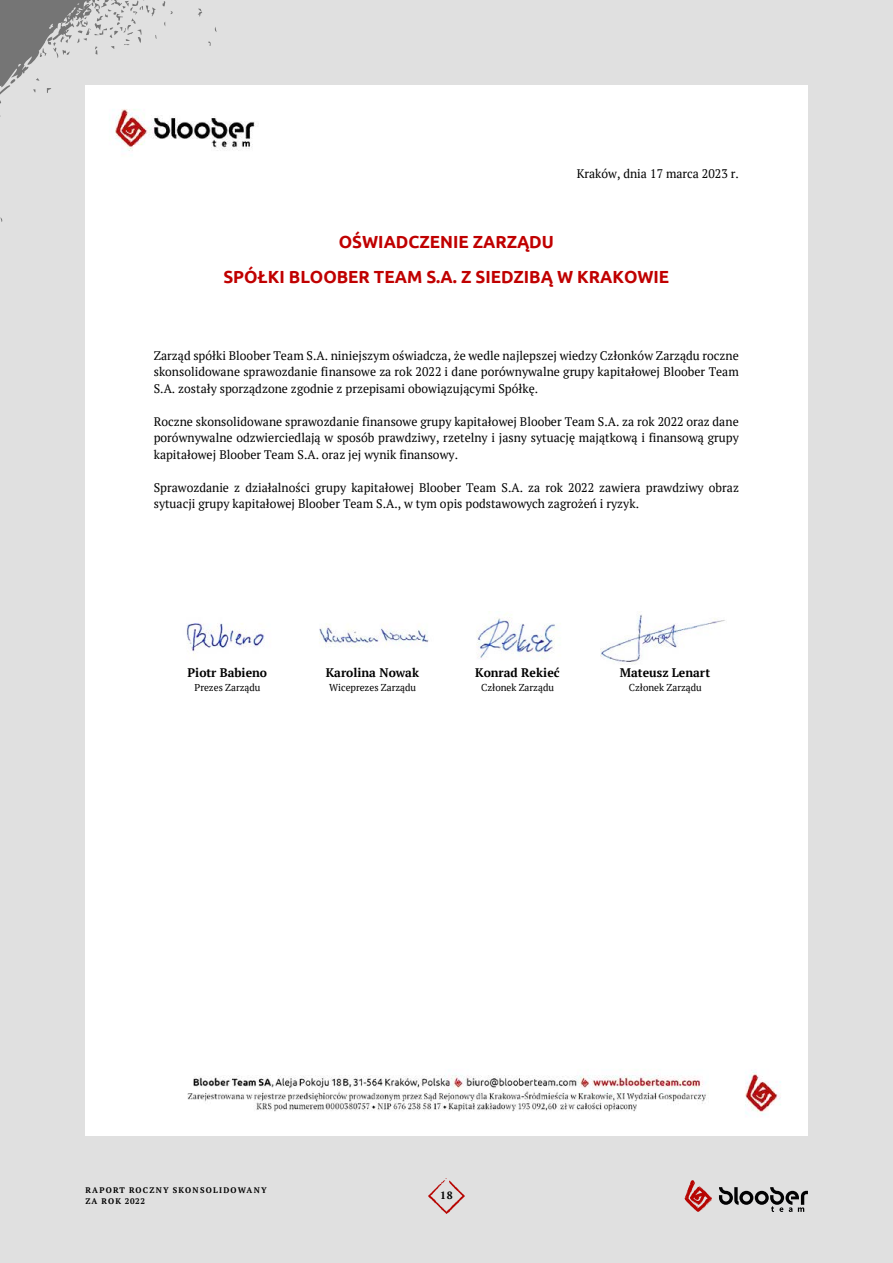
<style>
.page{position:relative;width:893px;height:1263px;background:#e0e0e0}
.page>*{position:absolute;margin:0;border:0;box-sizing:border-box;transform-origin:0 0}
.t1{font:700 17.55px/35.1px "Ubuntu";color:#c00000;text-align:center}
.t2{font:12.45px/16.5px "PT Serif";color:#000;text-align:justify}
.t3{font:700 12.45px "PT Serif";color:#000}
.t4{font:700 10.5px "PT Serif";color:#000}
.t5{font:10.05px "PT Serif";color:#000}
.t6{font:700 8.1px/10.8px "PT Serif";letter-spacing:.155em;color:#000}
</style>
<div class="page">
<svg style="left:719px;top:1187px;width:89px;height:25px"></svg>
<svg style="left:684px;top:1180px;width:28px;height:32px"></svg>
<svg style="left:428px;top:1178px;width:37px;height:36px"></svg>
<svg style="left:0;top:0;width:217px;height:222px"></svg>
<div style="left:85px;top:85px;width:723px;height:1051px;background:#fff"></div>
<img style="left:163px;top:611px;width:129px;height:53px">
<img style="left:308px;top:611px;width:129px;height:53px">
<img style="left:453px;top:611px;width:128px;height:53px">
<img style="left:600px;top:611px;width:129px;height:53px">
<p class="t2" style="left:577px;top:165px;width:164px">Kraków, dnia 17 marca 2023 r.</p>
<h1 class="t1" style="left:223px;top:224px;width:447px">OŚWIADCZENIE ZARZĄDU<br>SPÓŁKI BLOOBER TEAM S.A. Z SIEDZIBĄ W KRAKOWIE</h1>
<p class="t2" style="left:154px;top:347px;width:587px">Zarząd spółki Bloober Team S.A. niniejszym oświadcza, że wedle najlepszej wiedzy Członków Zarządu roczne skonsolidowane sprawozdanie finansowe za rok 2022 i dane porównywalne grupy kapitałowej Bloober Team S.A. zostały sporządzone zgodnie z przepisami obowiązującymi Spółkę.</p>
<p class="t2" style="left:154px;top:413px;width:587px">Roczne skonsolidowane sprawozdanie finansowe grupy kapitałowej Bloober Team S.A. za rok 2022 oraz dane porównywalne odzwierciedlają w sposób prawdziwy, rzetelny i jasny sytuację majątkową i finansową grupy kapitałowej Bloober Team S.A. oraz jej wynik finansowy.</p>
<p class="t2" style="left:154px;top:479px;width:587px">Sprawozdanie z działalności grupy kapitałowej Bloober Team S.A. za rok 2022 zawiera prawdziwy obraz sytuacji grupy kapitałowej Bloober Team S.A., w tym opis podstawowych zagrożeń i ryzyk.</p>
<p class="t3" style="left:188px;top:664px;width:81px">Piotr Babieno</p>
<p class="t3" style="left:326px;top:664px;width:95px">Karolina Nowak</p>
<p class="t3" style="left:475px;top:664px;width:86px">Konrad Rekieć</p>
<p class="t3" style="left:620px;top:664px;width:92px">Mateusz Lenart</p>
<p class="t5" style="left:195px;top:681px;width:67px">Prezes Zarządu</p>
<p class="t5" style="left:329px;top:681px;width:89px">Wiceprezes Zarządu</p>
<p class="t5" style="left:481px;top:681px;width:74px">Członek Zarządu</p>
<p class="t5" style="left:629px;top:681px;width:74px">Członek Zarządu</p>
<p class="t6" style="left:85px;top:1184px;width:183px">RAPORT ROCZNY SKONSOLIDOWANY<br>ZA ROK 2022</p>
<p class="t4" style="left:440px;top:1188px;width:14px">18</p>
</div>
